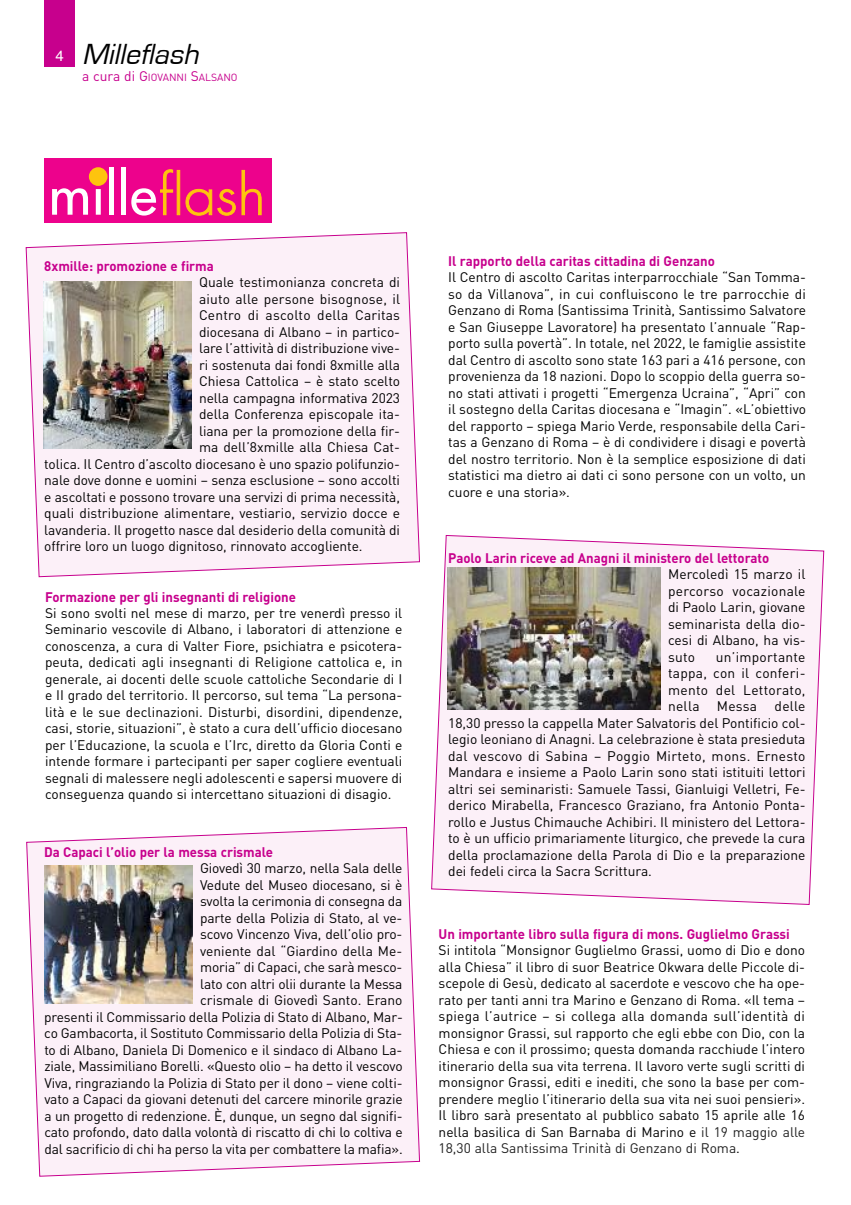
<style>
.page{position:relative;width:851px;height:1205px;background:#fff}
.page>*{position:absolute;margin:0;border:0;box-sizing:border-box;transform-origin:0 0}
.t1{font:italic 30px "Eurostile";color:#000}
.t2{font:15px "Helvetica";color:#fff}
.t3{font:13.75px/16.5px "DIN";letter-spacing:-.005em;color:#000;text-align:justify}
.t4{font:700 13.75px "DIN";color:#c7008d;scale:.96 1}
.t5{font:13.75px "DIN";letter-spacing:.015em;color:#000}
.t6{font:10.25px "DIN";color:#c7008d}
.s1{font-size:13.75px}
.s2{color:#222}
</style>
<div class="page">
<div style="left:45px;top:0;width:30px;height:67px;background:#c7008d"></div>
<svg style="left:25px;top:232px;width:395px;height:345px"></svg>
<div style="left:44px;top:158px;width:227px;height:64px;background:#ed028c"></div>
<svg style="left:52px;top:188px;width:36px;height:27px"></svg>
<svg style="left:95px;top:185px;width:7px;height:30px"></svg>
<div style="left:109px;top:167px;width:5px;height:48px;background:#fff"></div>
<div style="left:121px;top:167px;width:5px;height:48px;background:#fff"></div>
<div style="left:89px;top:167px;width:18px;height:19px;background:#fec40e;border-radius:50%"></div>
<svg style="left:131px;top:169px;width:131px;height:47px"></svg>
<svg style="left:431px;top:535px;width:393px;height:370px"></svg>
<img style="left:43px;top:282px;width:148px;height:167px">
<img style="left:447px;top:567px;width:213px;height:142px">
<svg style="left:26px;top:827px;width:394px;height:350px"></svg>
<img style="left:44px;top:865px;width:148px;height:138px">
<p class="t2" style="left:55px;top:49px;width:10px">4</p>
<h1 class="t1" style="left:82px;top:40px;width:123px">milleflash</h1>
<p class="t6" style="left:82px;top:72px;width:157px"><span class="s1">a cura di G</span>IOVANNI <span class="s1">S</span>ALSANO</p>
<p class="t4" style="left:44px;top:258px;width:178px">8xmille: promozione e firma</p>
<p class="t3" style="left:199px;top:274px;width:202px">Quale testimonianza concreta di</p>
<p class="t5" style="left:199px;top:291px;width:202px">aiuto alle persone bisognose, il</p>
<p class="t5" style="left:199px;top:308px;width:202px">Centro di ascolto della Caritas</p>
<p class="t3" style="left:199px;top:324px;width:202px">diocesana di Albano – in partico-</p>
<p class="t3" style="left:199px;top:340px;width:202px">lare l’attività di distribuzione vive-</p>
<p class="t3" style="left:199px;top:357px;width:202px">ri sostenuta dai fondi 8xmille alla</p>
<p class="t3" style="left:199px;top:373px;width:202px">Chiesa Cattolica – è stato scelto</p>
<p class="t3" style="left:199px;top:390px;width:202px">nella campagna informativa 2023</p>
<p class="t3" style="left:199px;top:406px;width:202px">della Conferenza episcopale ita-</p>
<p class="t3" style="left:199px;top:423px;width:202px">liana per la promozione della fir-</p>
<p class="t3" style="left:199px;top:439px;width:202px">ma dell’8xmille alla Chiesa Cat-</p>
<p class="t3" style="left:44px;top:456px;width:357px">tolica. Il Centro d’ascolto diocesano è uno spazio polifunzio-</p>
<p class="t3" style="left:44px;top:472px;width:357px">nale dove donne e uomini – senza esclusione – sono accolti</p>
<p class="t3" style="left:44px;top:489px;width:357px">e ascoltati e possono trovare una servizi di prima necessità,</p>
<p class="t3" style="left:44px;top:505px;width:357px">quali distribuzione alimentare, vestiario, servizio docce e</p>
<p class="t3" style="left:44px;top:522px;width:357px">lavanderia. Il progetto nasce dal desiderio della comunità di</p>
<p class="t3" style="left:44px;top:538px;width:320px">offrire loro un luogo dignitoso, rinnovato accogliente.</p>
<p class="t4" style="left:45px;top:589px;width:263px">Formazione per gli insegnanti di religione</p>
<p class="t3" style="left:45px;top:605px;width:359px">Si sono svolti nel mese di marzo, per tre venerdì presso il Seminario vescovile di Albano, i laboratori di attenzione e conoscenza, a cura di Valter Fiore, psichiatra e psicotera&shy;peuta, dedicati agli insegnanti di Religione cattolica e, in generale, ai docenti delle scuole cattoliche Secondarie di I e II grado del territorio. Il percorso, sul tema “La persona&shy;lità e le sue declinazioni. Disturbi, disordini, dipendenze, casi, storie, situazioni”, è stato a cura dell’ufficio diocesano per l’Educazione, la scuola e l’Irc, diretto da Gloria Conti e intende formare i partecipanti per saper cogliere eventuali segnali di malessere negli adolescenti e sapersi muovere di conseguenza quando si intercettano situazioni di disagio.</p>
<p class="t4" style="left:44px;top:844px;width:240px">Da Capaci l’olio per la messa crismale</p>
<p class="t3" style="left:44px;top:860px;width:360px;text-align:right">Giovedì 30 marzo, nella Sala delle<br>Vedute del Museo diocesano, si è<br>svolta la cerimonia di consegna da<br>parte della Polizia di Stato, al ve-<br>scovo Vincenzo Viva, dell’olio pro-<br>veniente dal “Giardino della Me-<br>moria” di Capaci, che sarà mesco-<br>lato con altri olii durante la Messa<br>crismale di Giovedì Santo. Erano<br>presenti il Commissario della Polizia di Stato di Albano, Mar&shy;co Gambacorta, il Sostituto Commissario della Polizia di Sta&shy;to di Albano, Daniela Di Domenico e il sindaco di Albano La&shy;ziale, Massimiliano Borelli. «Questo olio – ha detto il vescovo Viva, ringraziando la Polizia di Stato per il dono – viene colti&shy;vato a Capaci da giovani detenuti del carcere minorile grazie a un progetto di redenzione. È, dunque, un segno dal signifi&shy;cato profondo, dato dalla volontà di riscatto di chi lo coltiva e dal sacrificio di chi ha perso la vita per combattere la mafia».</p>
<p class="t4" style="left:448px;top:253px;width:279px">Il rapporto della caritas cittadina di Genzano</p>
<p class="t3" style="left:448px;top:269px;width:359px">Il Centro di ascolto Caritas interparrocchiale “San Tomma&shy;so da Villanova”, in cui confluiscono le tre parrocchie di Genzano di Roma (Santissima Trinità, Santissimo Salvatore e San Giuseppe Lavoratore) ha presentato l’annuale “Rap&shy;porto sulla povertà”. In totale, nel 2022, le famiglie assistite dal Centro di ascolto sono state 163 pari a 416 persone, con provenienza da 18 nazioni. Dopo lo scoppio della guerra so&shy;no stati attivati i progetti “Emergenza Ucraina”, “Apri” con il sostegno della Caritas diocesana e “Imagin”. «L’obiettivo del rapporto – spiega Mario Verde, responsabile della Cari&shy;tas a Genzano di Roma – è di condividere i disagi e povertà del nostro territorio. Non è la semplice esposizione di dati statistici ma dietro ai dati ci sono persone con un volto, un cuore e una storia».</p>
<p class="t4" style="left:448px;top:550px;width:336px">Paolo Larin riceve ad Anagni il ministero del lettorato</p>
<p class="t3" style="left:668px;top:566px;width:139px">Mercoledì 15 marzo il percorso vocazionale di Paolo Larin, giovane seminarista della dio&shy;cesi di Albano, ha vis&shy;suto</p>
<p class="t3" style="left:668px;top:649px;width:139px;text-indent:48px">un’importante tappa, con il conferi&shy;mento del Lettorato, nella</p>
<p class="t3" style="left:448px;top:698px;width:359px;text-indent:326px">delle 18,30 presso la cappella Mater Salvatoris del Pontificio col&shy;legio leoniano di Anagni. La celebrazione è stata presieduta dal vescovo di Sabina – Poggio Mirteto, mons. Ernesto Mandara e insieme a Paolo Larin sono stati istituiti lettori altri sei seminaristi: Samuele Tassi, Gianluigi Velletri, Fe&shy;derico Mirabella, Francesco Graziano, fra Antonio Ponta&shy;rollo e Justus Chimauche Achibiri. Il ministero del Lettora&shy;to è un ufficio primariamente liturgico, che prevede la cura della proclamazione della Parola di Dio e la preparazione dei fedeli circa la Sacra Scrittura.</p>
<p class="t3" style="left:716px;top:698px;width:42px">Messa</p>
<p class="t4" style="left:438px;top:926px;width:367px">Un importante libro sulla figura di mons. Guglielmo Grassi</p>
<p class="t3" style="left:438px;top:942px;width:368px">Si intitola “Monsignor Guglielmo Grassi, uomo di Dio e dono alla Chiesa” il libro di suor Beatrice Okwara delle Piccole di&shy;scepole di Gesù, dedicato al sacerdote e vescovo che ha ope&shy;rato per tanti anni tra Marino e Genzano di Roma. «Il tema – spiega l’autrice – si collega alla domanda sull’identità di monsignor Grassi, sul rapporto che egli ebbe con Dio, con la Chiesa e con il prossimo; questa domanda racchiude l’intero itinerario della sua vita terrena. Il lavoro verte sugli scritti di monsignor Grassi, editi e inediti, che sono la base per com&shy;prendere meglio l’itinerario della sua vita nei suoi pensieri».<br>Il libro sarà presentato al pubblico sabato 15 aprile alle 16 nella basilica di San Barnaba di Marino e <span class="s2">il 19 maggio alle 18,30 alla Santissima Trinità di Genzano di Roma</span>.</p>
</div>
